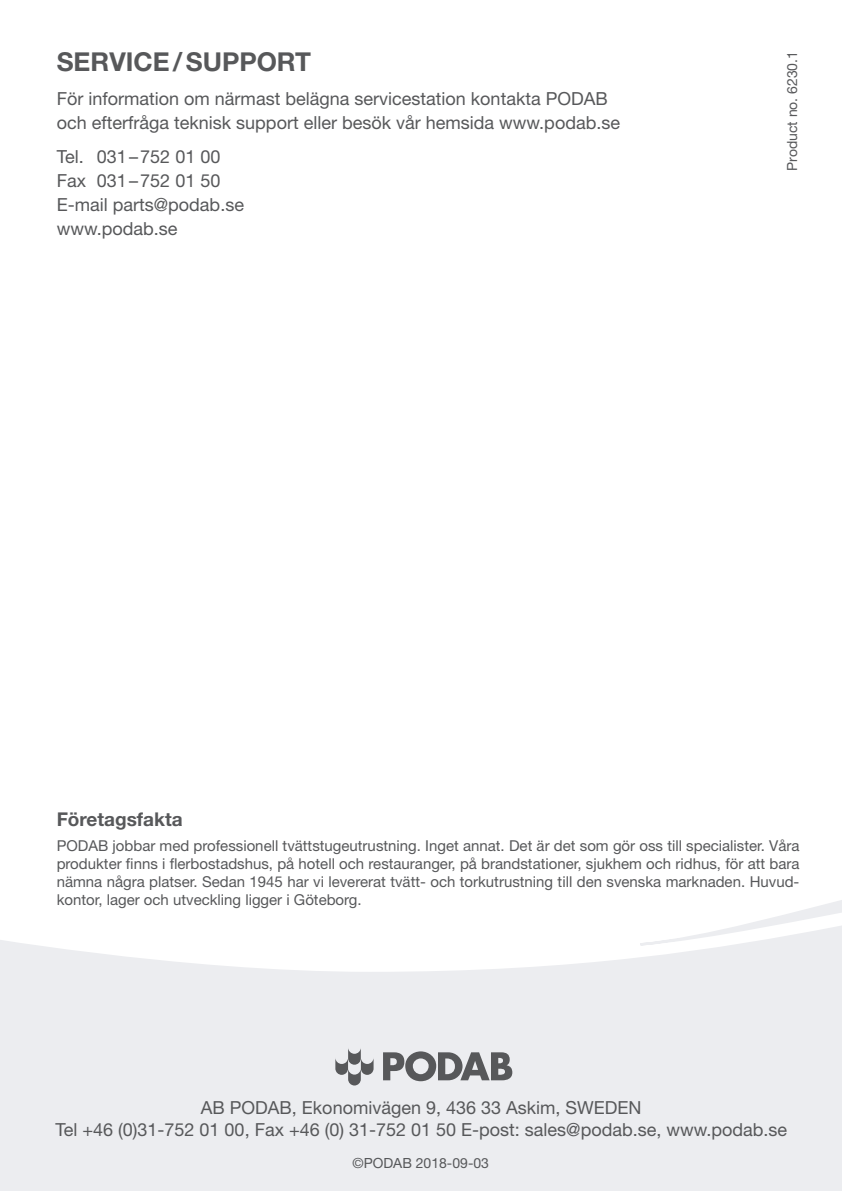
<style>
.page{position:relative;width:842px;height:1191px;background:#fff}
.page>*{position:absolute;margin:0;border:0;box-sizing:border-box;transform-origin:0 0}
.t1{font:700 26px "Helvetica Neue LT";color:#57585a}
.t2{font:700 19px "Helvetica Neue LT";color:#57585a}
.t3{font:18px/24px "Helvetica Neue LT";color:#57585a}
.t4{font:15px/18px "Helvetica Neue LT";color:#57585a;text-align:justify}
.t5{font:14px "Helvetica Neue LT";color:#57585a}
</style>
<div class="page">
<svg style="left:0;top:940px;width:842px;height:91px"></svg>
<svg style="left:638px;top:900px;width:204px;height:47px"></svg>
<div style="left:0;top:1031px;width:842px;height:160px;background:#ecedf0"></div>
<svg style="left:383px;top:1051px;width:129px;height:30px;background:#939496"></svg>
<svg style="left:335px;top:1047px;width:39px;height:38px"></svg>
<h1 class="t1" style="left:57px;top:46px;width:256px">SERVICE/SUPPORT</h1>
<p class="t3" style="left:57px;top:87px;width:565px">För information om närmast belägna servicestation kontakta PODAB och efterfråga teknisk support eller besök vår hemsida www.podab.se</p>
<p class="t3" style="left:57px;top:144px;width:189px">Tel. 031–752 01 00<br>Fax 031–752 01 50<br>E-mail parts@podab.se www.podab.se</p>
<p class="t5" style="left:784px;top:171px;width:121px;rotate:-90deg">Product no. 6230.1</p>
<p class="t2" style="left:57px;top:807px;width:127px">Företagsfakta</p>
<p class="t4" style="left:57px;top:836px;width:744px">PODAB jobbar med professionell tvättstugeutrustning. Inget annat. Det är det som gör oss till specialister. Våra produkter finns i flerbostadshus, på hotell och restauranger, på brandstationer, sjukhem och ridhus, för att bara nämna några platser. Sedan 1945 har vi levererat tvätt- och torkutrustning till den svenska marknaden. Huvud&shy;kontor, lager och utveckling ligger i Göteborg.</p>
<p class="t3" style="left:55px;top:1096px;width:733px;line-height:22px;text-align:center">AB PODAB, Ekonomivägen 9, 436 33 Askim, SWEDEN<br>Tel +46 (0)31-752 01 00, Fax +46 (0) 31-752 01 50 E-post: sales@podab.se, www.podab.se</p>
<p class="t5" style="left:352px;top:1155px;width:138px">©PODAB 2018-09-03</p>
</div>
